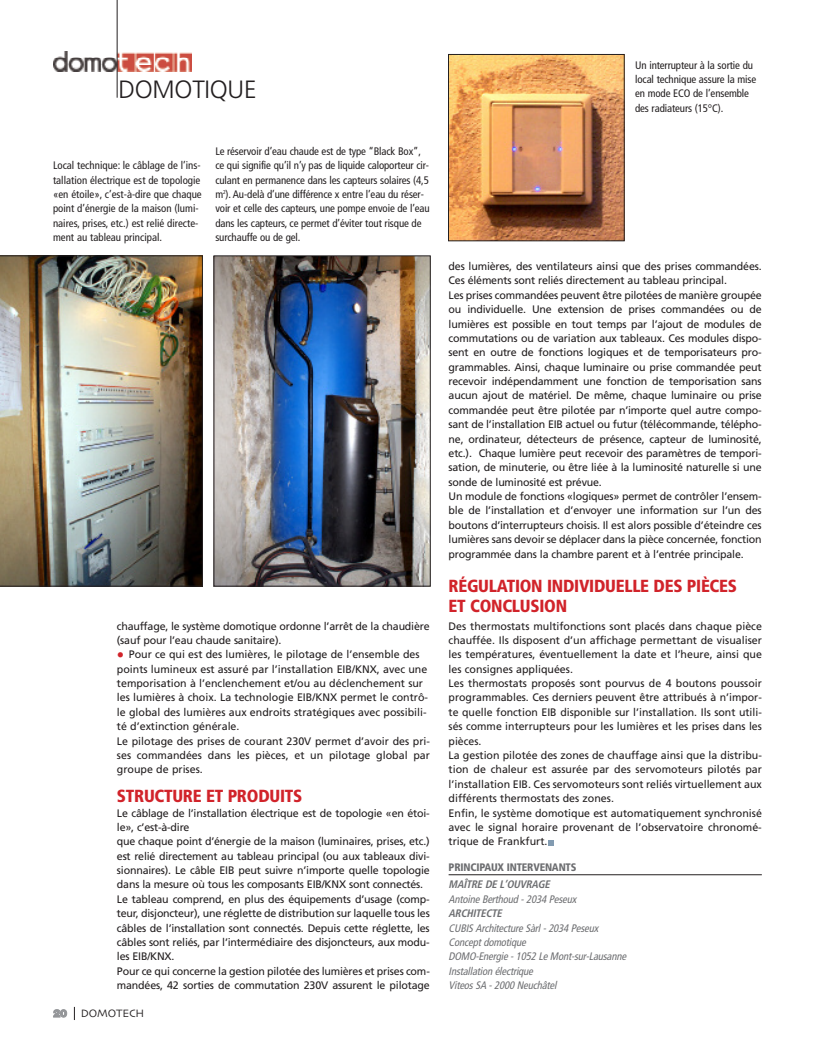
<style>
.page{position:relative;width:815px;height:1053px;background:#fff}
.page>*{position:absolute;margin:0;border:0;box-sizing:border-box;transform-origin:0 0}
.t1{font:300 25px "Frutiger";letter-spacing:-.01em;color:#231f20}
.t2{font:900 condensed 17.5px/20px "Frutiger";letter-spacing:-.015em;color:#d1232a}
.t3{font:11.25px "Skia";letter-spacing:-.01em;color:#231f20}
.t4{font:10.88px/14.4px "Frutiger";letter-spacing:-.015em;color:#231f20}
.t5{font:condensed 10.88px/14.4px "Frutiger";letter-spacing:-.01em;color:#231f20}
.t6{font:italic condensed 10.88px/14.4px "Frutiger";color:#6c6d70}
.t7{font:italic 700 condensed 10.88px "Frutiger";color:#6c6d70}
.t8{font:900 condensed 10.88px "Frutiger";letter-spacing:-.015em;color:#6c6d70}
.s1{font-size:15px;color:#d1232a}
.s2{font-family:"Helvetica Neue";font-weight:900;font-size:10.62px;color:#939598}
</style>
<div class="page">
<hr style="left:449px;top:874px;width:313px;height:1px;background:#231f20">
<svg style="left:549px;top:840px;width:5px;height:5px"></svg>
<svg style="left:74px;top:1006px;width:1px;height:13px"></svg>
<img style="left:56px;top:51px;width:136px;height:7px">
<img style="left:53px;top:58px;width:139px;height:14px">
<hr style="left:117px;top:0;width:1px;height:98px;background:#231f20">
<img style="left:0;top:255px;width:203px;height:331px">
<img style="left:216px;top:257px;width:213px;height:327px">
<div style="left:214px;top:255px;width:217px;height:331px;border:1px solid #231f20"></div>
<img style="left:450px;top:56px;width:172px;height:183px">
<div style="left:448px;top:54px;width:176px;height:187px;border:1px solid #231f20"></div>
<h1 class="t1" style="left:118px;top:79px;width:140px">DOMOTIQUE</h1>
<p class="t5" style="left:53px;top:159px;width:150px">Local technique: le câblage de l’ins&shy;tallation électrique est de topologie «en étoile», c’est-à-dire que chaque point d’énergie de la maison (lumi&shy;naires, prises, etc.) est relié directe&shy;ment au tableau principal.</p>
<p class="t5" style="left:215px;top:145px;width:216px">Le réservoir d’eau chaude est de type “Black Box”, ce qui signifie qu’il n’y pas de liquide caloporteur cir&shy;culant en permanence dans les capteurs solaires (4,5 m<sup>2</sup>). Au-delà d’une différence x entre l’eau du réser&shy;voir et celle des capteurs, une pompe envoie de l’eau dans les capteurs, ce permet d’éviter tout risque de surchauffe ou de gel.</p>
<p class="t4" style="left:117px;top:619px;width:314px">chauffage, le système domotique ordonne l’arrêt de la chaudière (sauf pour l’eau chaude sanitaire).</p>
<p class="t4" style="left:117px;top:648px;width:315px"><span class="s1">•</span> Pour ce qui est des lumières, le pilotage de l’ensemble des points lumineux est assuré par l’installation EIB/KNX, avec une temporisation à l’enclenchement et/ou au déclenchement sur les lumières à choix. La technologie EIB/KNX permet le contrô&shy;le global des lumières aux endroits stratégiques avec possibili&shy;té d’extinction générale.<br>Le pilotage des prises de courant 230V permet d’avoir des pri&shy;ses commandées dans les pièces, et un pilotage global par groupe de prises.</p>
<h2 class="t2" style="left:117px;top:787px;width:187px">STRUCTURE ET PRODUITS</h2>
<p class="t4" style="left:117px;top:806px;width:314px">Le câblage de l’installation électrique est de topologie «en étoi&shy;le», c’est-à-dire<br>que chaque point d’énergie de la maison (luminaires, prises, etc.) est relié directement au tableau principal (ou aux tableaux divi&shy;sionnaires). Le câble EIB peut suivre n’importe quelle topologie dans la mesure où tous les composants EIB/KNX sont connectés.<br>Le tableau comprend, en plus des équipements d’usage (comp&shy;teur, disjoncteur), une réglette de distribution sur laquelle tous les câbles de l’installation sont connectés. Depuis cette réglette, les câbles sont reliés, par l’intermédiaire des disjoncteurs, aux modu&shy;les EIB/KNX.<br>Pour ce qui concerne la gestion pilotée des lumières et prises com&shy;mandées, 42 sorties de commutation 230V assurent le pilotage</p>
<p class="t3" style="left:53px;top:1006px;width:92px"><span class="s2">20</span> DOMOTECH</p>
<p class="t5" style="left:635px;top:58px;width:123px">Un interrupteur à la sortie du local technique assure la mise en mode ECO de l’ensemble des radiateurs (15°C).</p>
<p class="t4" style="left:449px;top:260px;width:315px">des lumières, des ventilateurs ainsi que des prises commandées.<br>Ces éléments sont reliés directement au tableau principal.<br>Les prises commandées peuvent être pilotées de manière groupée ou individuelle. Une extension de prises commandées ou de lumières est possible en tout temps par l’ajout de modules de commutations ou de variation aux tableaux. Ces modules dispo&shy;sent en outre de fonctions logiques et de temporisateurs pro&shy;grammables. Ainsi, chaque luminaire ou prise commandée peut recevoir indépendamment une fonction de temporisation sans aucun ajout de matériel. De même, chaque luminaire ou prise commandée peut être pilotée par n’importe quel autre compo&shy;sant de l’installation EIB actuel ou futur (télécommande, télépho&shy;ne, ordinateur, détecteurs de présence, capteur de luminosité, etc.). Chaque lumière peut recevoir des paramètres de tempori&shy;sation, de minuterie, ou être liée à la luminosité naturelle si une sonde de luminosité est prévue.<br>Un module de fonctions «logiques» permet de contrôler l’ensem&shy;ble de l’installation et d’envoyer une information sur l’un des boutons d’interrupteurs choisis. Il est alors possible d’éteindre ces lumières sans devoir se déplacer dans la pièce concernée, fonction programmée dans la chambre parent et à l’entrée principale.</p>
<h2 class="t2" style="left:449px;top:577px;width:290px">RÉGULATION INDIVIDUELLE DES PIÈCES<br>ET CONCLUSION</h2>
<p class="t4" style="left:449px;top:619px;width:315px">Des thermostats multifonctions sont placés dans chaque pièce chauffée. Ils disposent d’un affichage permettant de visualiser les températures, éventuellement la date et l’heure, ainsi que les consignes appliquées.<br>Les thermostats proposés sont pourvus de 4 boutons poussoir programmables. Ces derniers peuvent être attribués à n’impor&shy;te quelle fonction EIB disponible sur l’installation. Ils sont utili&shy;sés comme interrupteurs pour les lumières et les prises dans les pièces.<br>La gestion pilotée des zones de chauffage ainsi que la distribu&shy;tion de chaleur est assurée par des servomoteurs pilotés par l’installation EIB. Ces servomoteurs sont reliés virtuellement aux différents thermostats des zones.<br>Enfin, le système domotique est automatiquement synchronisé avec le signal horaire provenant de l’observatoire chronomé&shy;trique de Frankfurt.</p>
<p class="t8" style="left:449px;top:862px;width:129px">PRINCIPAUX INTERVENANTS</p>
<p class="t7" style="left:449px;top:880px;width:105px">MAÎTRE DE L’OUVRAGE</p>
<p class="t6" style="left:449px;top:892px;width:131px">Antoine Berthoud -2034 Peseux</p>
<p class="t7" style="left:449px;top:909px;width:57px">ARCHITECTE</p>
<p class="t6" style="left:449px;top:921px;width:181px">CUBIS Architecture Sàrl-2034 Peseux<br>Conceptdomotique<br>DOMO-Energie -1052 Le Mont-sur-Lausanne<br>Installation électrique<br>ViteosSA -2000 Neuchâtel</p>
</div>
